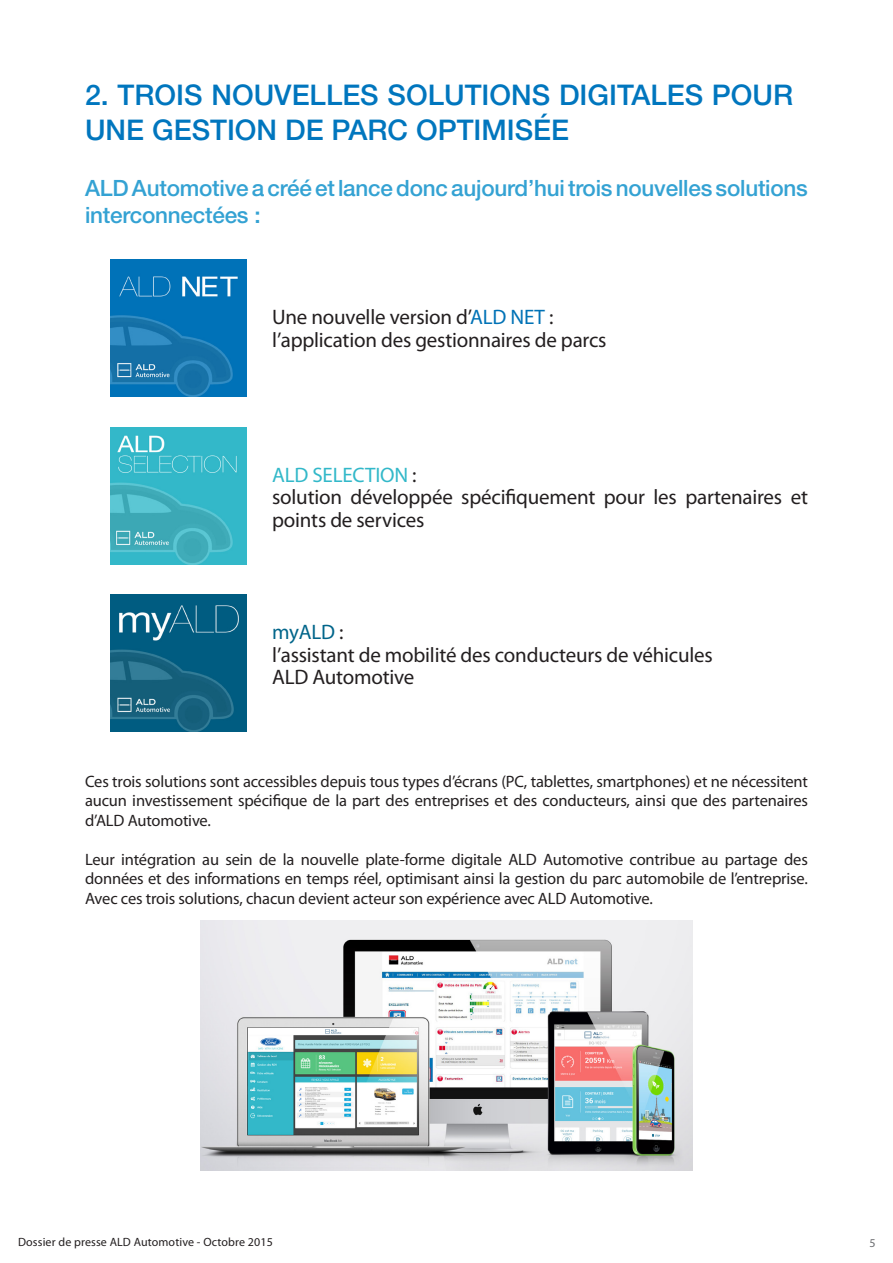
<style>
.page{position:relative;width:893px;height:1263px;background:#fff}
.page>*{position:absolute;margin:0;border:0;box-sizing:border-box;transform-origin:0 0}
.t1{font:500 28.5px/34.2px "Helvetica Neue LT Pro";color:#0076be}
.t2{font:500 22.5px/27px "Helvetica Neue LT Pro";letter-spacing:-.01em;color:#34a2d3}
.t3{font:21px/22.5px "Myriad Pro";letter-spacing:-.01em;color:#231f20}
.t4{font:21px "Myriad Pro";letter-spacing:-.01em;color:#32b8c9}
.t5{font:21px "Myriad Pro";letter-spacing:-.01em;color:#01658a}
.t6{font:16.5px/19.5px "Myriad Pro";letter-spacing:-.01em;color:#231f20;text-align:justify}
.t7{font:12px "Myriad Pro";letter-spacing:.01em;color:#231f20}
.t8{font:12px "Myriad Pro";color:#6d6e71}
.s1{color:#0072b6}
.s2{color:#231f20}
</style>
<div class="page">
<img style="left:111px;top:594px;width:136px;height:137px">
<img style="left:111px;top:427px;width:136px;height:137px">
<img style="left:111px;top:260px;width:135px;height:137px">
<img style="left:200px;top:921px;width:493px;height:249px">
<p class="t1" style="left:85px;top:78px;width:710px">2. TROIS NOUVELLES SOLUTIONS DIGITALES POUR<br>UNE GESTION DE PARC OPTIMISÉE</p>
<p class="t2" style="left:85px;top:175px;width:724px">ALD Automotive a créé et lance donc aujourd’hui trois nouvelles solutions interconnectées :</p>
<p class="t3" style="left:272px;top:306px;width:283px">Une nouvelle version d’<span class="s1">ALD NET</span> :</p>
<p class="t3" style="left:272px;top:328px;width:336px">l’application des gestionnaires de parcs</p>
<p class="t4" style="left:272px;top:462px;width:146px">ALD SELECTION <span class="s2">:</span></p>
<p class="t3" style="left:272px;top:486px;width:537px">solution développée spécifiquement pour les partenaires et points de services</p>
<p class="t5" style="left:272px;top:619px;width:73px">myALD <span class="s2">:</span></p>
<p class="t3" style="left:272px;top:643px;width:442px">l’assistant de mobilité des conducteurs de véhicules</p>
<p class="t3" style="left:272px;top:666px;width:144px">ALD Automotive</p>
<p class="t6" style="left:85px;top:771px;width:724px">Ces trois solutions sont accessibles depuis tous types d’écrans (PC, tablettes, smartphones) et ne nécessitent aucun investissement spécifique de la part des entreprises et des conducteurs, ainsi que des partenaires d’ALD Automotive.</p>
<p class="t6" style="left:85px;top:849px;width:724px">Leur intégration au sein de la nouvelle plate-forme digitale ALD Automotive contribue au partage des données et des informations en temps réel, optimisant ainsi la gestion du parc automobile de l’entreprise.<br>Avec ces trois solutions, chacun devient acteur son expérience avec ALD Automotive.</p>
<p class="t7" style="left:18px;top:1235px;width:256px">Dossier de presse ALD Automotive - Octobre 2015</p>
<p class="t8" style="left:869px;top:1236px;width:8px">5</p>
</div>
